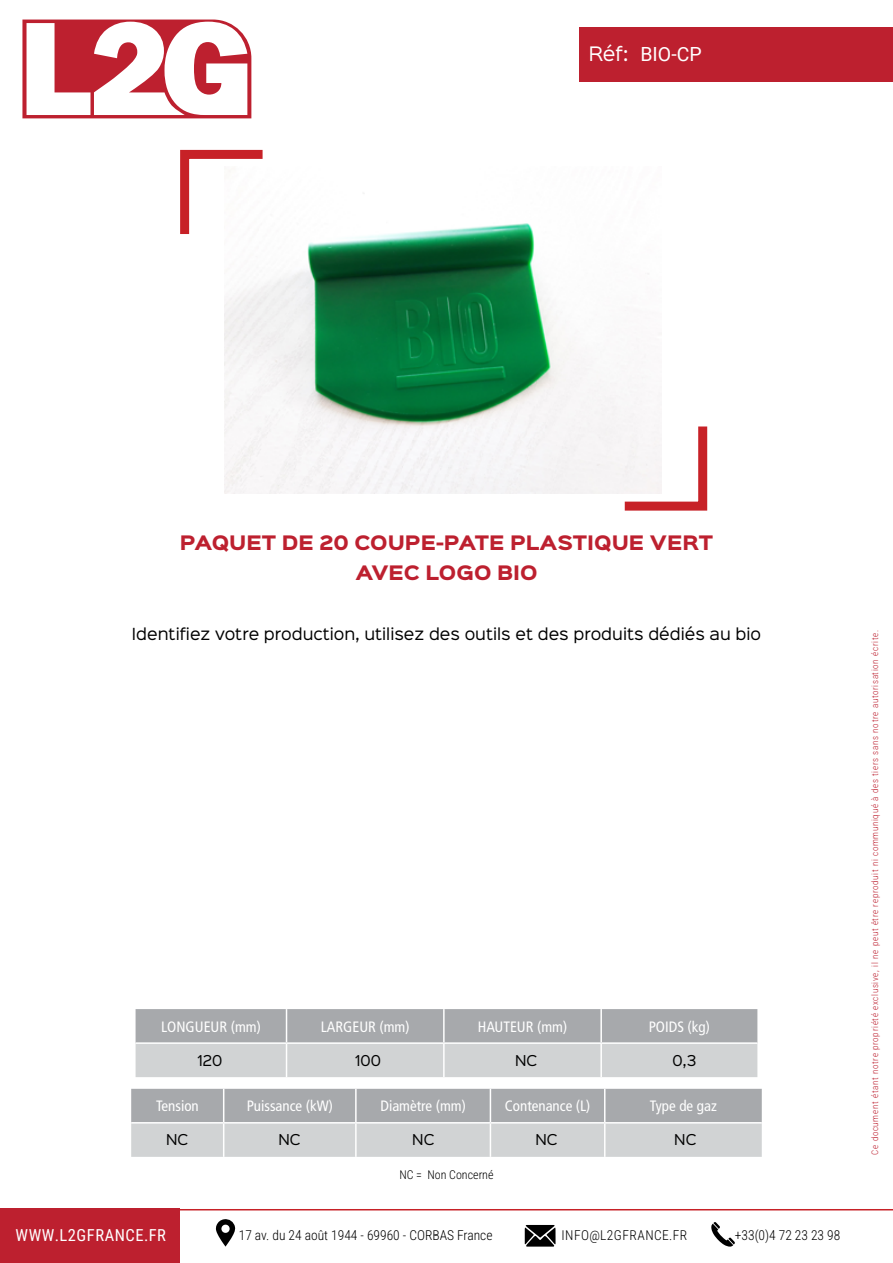
<style>
.page{position:relative;width:893px;height:1263px;background:#fff}
.page>*{position:absolute;margin:0;border:0;box-sizing:border-box;transform-origin:0 0}
.t1{font:19.5px "Roboto";color:#fff}
.t2{font:900 18px "Sinkin Sans 800";color:#bd202f}
.t3{font:18px "Sinkin Sans 400";color:#fff}
.t4{font:16.5px "Roboto Condensed";letter-spacing:.035em;color:#fff}
.t5{font:condensed 15px "Frutiger LT Std";color:#fff}
.t6{font:15px "Sinkin Sans 400";color:#000}
.t7{font:300 13.5px "Roboto Condensed";color:#000}
.t8{font:13.5px "Sinkin Sans 400";color:#000}
.t9{font:300 13.5px "Roboto Condensed";letter-spacing:.035em;color:#000}
.t10{font:300 12px "Roboto Condensed";color:#000}
.t11{font:300 9px "Roboto Condensed";letter-spacing:.075em;color:#bd2030}
</style>
<div class="page">
<div style="left:579px;top:27px;width:314px;height:54px;background:#bd202f"></div>
<svg style="left:624px;top:426px;width:84px;height:85px"></svg>
<svg style="left:180px;top:149px;width:83px;height:85px"></svg>
<svg style="left:136px;top:1009px;width:621px;height:68px;background:#bcbec0"></svg>
<hr style="left:286px;top:1009px;width:1px;height:33px;background:#fff">
<hr style="left:443px;top:1009px;width:2px;height:33px;background:#fff">
<hr style="left:600px;top:1009px;width:2px;height:33px;background:#fff">
<hr style="left:136px;top:1042px;width:151px;height:2px;background:#fff">
<hr style="left:287px;top:1042px;width:157px;height:2px;background:#fff">
<hr style="left:286px;top:1044px;width:1px;height:33px;background:#fff">
<hr style="left:444px;top:1042px;width:157px;height:2px;background:#fff">
<hr style="left:443px;top:1044px;width:2px;height:33px;background:#fff">
<hr style="left:601px;top:1042px;width:156px;height:2px;background:#fff">
<hr style="left:600px;top:1044px;width:2px;height:33px;background:#fff">
<svg style="left:131px;top:1089px;width:631px;height:68px;background:#bcbec0"></svg>
<hr style="left:223px;top:1089px;width:1px;height:33px;background:#fff">
<hr style="left:355px;top:1089px;width:2px;height:33px;background:#fff">
<hr style="left:490px;top:1089px;width:1px;height:33px;background:#fff">
<hr style="left:604px;top:1089px;width:1px;height:33px;background:#fff">
<hr style="left:131px;top:1122px;width:93px;height:1px;background:#fff">
<hr style="left:224px;top:1122px;width:132px;height:1px;background:#fff">
<hr style="left:223px;top:1123px;width:1px;height:34px;background:#fff">
<hr style="left:356px;top:1122px;width:134px;height:1px;background:#fff">
<hr style="left:355px;top:1123px;width:2px;height:34px;background:#fff">
<hr style="left:490px;top:1122px;width:115px;height:1px;background:#fff">
<hr style="left:490px;top:1123px;width:1px;height:34px;background:#fff">
<hr style="left:605px;top:1122px;width:157px;height:1px;background:#fff">
<hr style="left:604px;top:1123px;width:1px;height:34px;background:#fff">
<div style="left:0;top:1209px;width:180px;height:54px;background:#bd202f"></div>
<hr style="left:180px;top:1209px;width:713px;height:1px;background:#c72127">
<svg style="left:216px;top:1219px;width:19px;height:27px"></svg>
<svg style="left:525px;top:1225px;width:30px;height:21px"></svg>
<svg style="left:711px;top:1222px;width:24px;height:24px"></svg>
<img style="left:224px;top:166px;width:437px;height:328px">
<svg style="left:22px;top:20px;width:229px;height:98px"></svg>
<h2 class="t3" style="left:589px;top:39px;width:41px">Réf:</h2>
<h1 class="t1" style="left:640px;top:40px;width:63px">BIO-CP</h1>
<h2 class="t2" style="left:180px;top:533px;width:535px">PAQUET DE 20 COUPE-PATE PLASTIQUE VERT</h2>
<h2 class="t2" style="left:355px;top:563px;width:183px">AVEC LOGO BIO</h2>
<h3 class="t6" style="left:132px;top:622px;width:631px">Identifiez votre production, utilisez des outils et des produits dédiés au bio</h3>
<h3 class="t5" style="left:161px;top:1018px;width:101px">LONGUEUR (mm)</h3>
<h3 class="t5" style="left:321px;top:1018px;width:90px">LARGEUR (mm)</h3>
<h3 class="t5" style="left:478px;top:1018px;width:91px">HAUTEUR (mm)</h3>
<h3 class="t5" style="left:649px;top:1018px;width:63px">POIDS (kg)</h3>
<h3 class="t8" style="left:197px;top:1049px;width:26px">120</h3>
<h3 class="t8" style="left:355px;top:1049px;width:27px">100</h3>
<h3 class="t8" style="left:515px;top:1049px;width:24px">NC</h3>
<h3 class="t8" style="left:673px;top:1049px;width:25px">0,3</h3>
<h3 class="t5" style="left:156px;top:1097px;width:44px">Tension</h3>
<h3 class="t5" style="left:247px;top:1097px;width:88px">Puissance (kW)</h3>
<h3 class="t5" style="left:380px;top:1097px;width:87px">Diamètre (mm)</h3>
<h3 class="t5" style="left:505px;top:1097px;width:87px">Contenance (L)</h3>
<h3 class="t5" style="left:650px;top:1097px;width:69px">Type de gaz</h3>
<h3 class="t8" style="left:166px;top:1128px;width:24px">NC</h3>
<h3 class="t8" style="left:279px;top:1128px;width:24px">NC</h3>
<h3 class="t8" style="left:412px;top:1128px;width:24px">NC</h3>
<h3 class="t8" style="left:535px;top:1128px;width:24px">NC</h3>
<h3 class="t8" style="left:674px;top:1128px;width:24px">NC</h3>
<h3 class="t10" style="left:399px;top:1166px;width:96px">NC = Non Concerné</h3>
<h3 class="t4" style="left:16px;top:1224px;width:152px">WWW.L2GFRANCE.FR</h3>
<h3 class="t7" style="left:239px;top:1226px;width:255px">17 av. du 24 août 1944 - 69960 - CORBAS France</h3>
<h3 class="t9" style="left:561px;top:1226px;width:127px">INFO@L2GFRANCE.FR</h3>
<h3 class="t7" style="left:735px;top:1226px;width:107px">+33(0)4 72 23 23 98</h3>
<p class="t11" style="left:868px;top:1155px;width:526px;rotate:-90deg">Ce document étant notre propriété exclusive, il ne peut être reproduit ni communiqué à des tiers sans notre autorisation écrite.</p>
</div>
